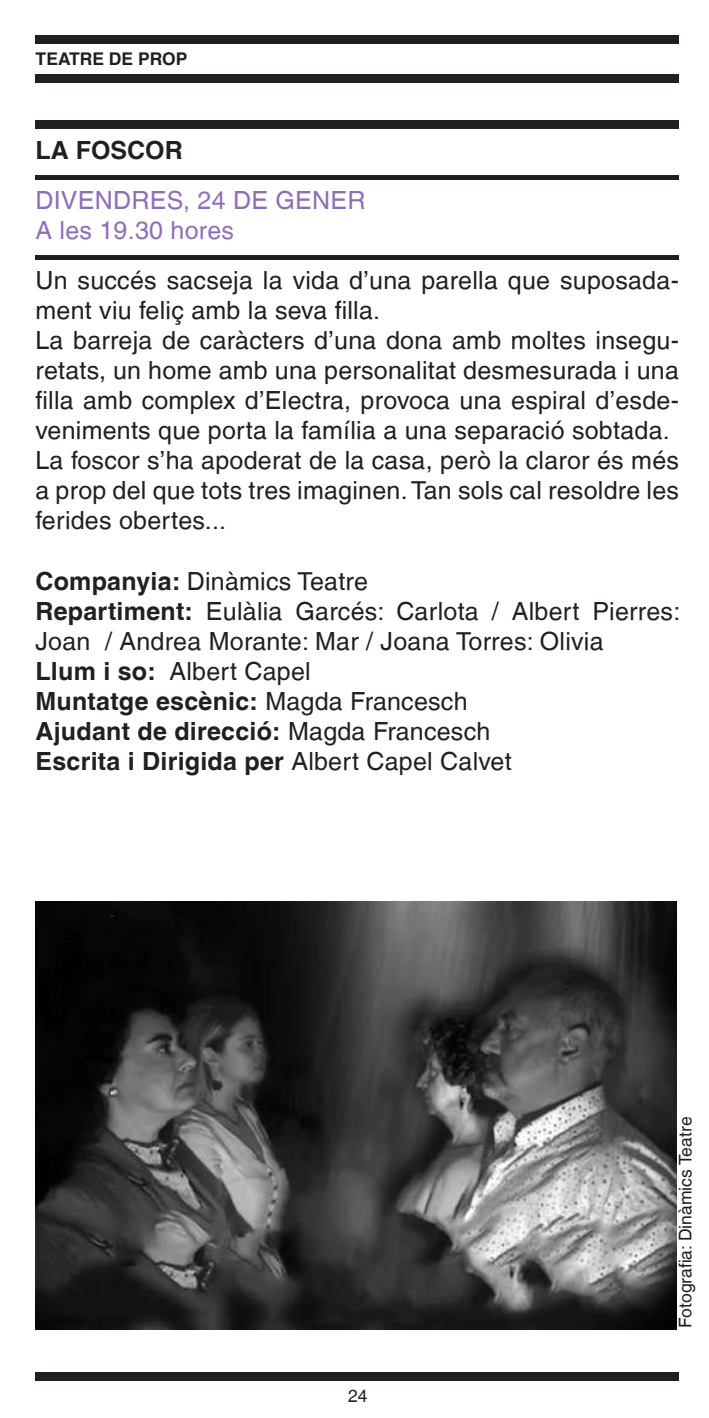
<style>
.page{position:relative;width:709px;height:1418px;background:#fff}
.page>*{position:absolute;margin:0;border:0;box-sizing:border-box;transform-origin:0 0}
.t1{font:25px/30px "Helvetica LT";letter-spacing:.01em;color:#231f20}
.t2{font:25px/30px "Helvetica LT";letter-spacing:.01em;color:#8e6fb6}
.t3{font:700 25px "Helvetica LT";color:#231f20}
.t4{font:17.5px "Helvetica LT";color:#231f20}
.t5{font:700 17.5px "Helvetica LT";color:#231f20}
.s1{font-weight:700}
</style>
<div class="page">
<div style="left:35px;top:35px;width:644px;height:9px;background:#231f20"></div>
<div style="left:35px;top:74px;width:644px;height:9px;background:#231f20"></div>
<div style="left:35px;top:1372px;width:644px;height:8px;background:#231f20"></div>
<div style="left:35px;top:120px;width:644px;height:9px;background:#231f20"></div>
<hr style="left:35px;top:175px;width:644px;height:4px;background:#231f20">
<hr style="left:35px;top:255px;width:644px;height:4px;background:#231f20">
<img style="left:35px;top:901px;width:641px;height:427px">
<p class="t5" style="left:36px;top:48px;width:153px">TEATRE DE PROP</p>
<p class="t3" style="left:35px;top:135px;width:149px">LA FOSCOR</p>
<p class="t2" style="left:35px;top:185px;width:331px">DIVENDRES, 24 DE GENER<br>A les 19.30 hores</p>
<p class="t1" style="left:35px;top:265px;width:645px">Un succés sacseja la vida d’una parella que suposada&shy;ment viu feliç amb la seva filla.<br>La barreja de caràcters d’una dona amb moltes insegu&shy;retats, un home amb una personalitat desmesurada i una filla amb complex d’Electra, provoca una espiral d’esde&shy;veniments que porta la família a una separació sobtada.<br>La foscor s’ha apoderat de la casa, però la claror és més a prop del que tots tres imaginen. Tan sols cal resoldre les ferides obertes...</p>
<p class="t1" style="left:35px;top:565px;width:646px"><span class="s1">Companyia:</span> Dinàmics Teatre<br><span class="s1">Repartiment:</span> Eulàlia Garcés: Carlota / Albert Pierres:<br>Joan / Andrea Morante: Mar / Joana Torres: Olivia<br><span class="s1">Llum i so:</span> Albert Capel<br><span class="s1">Muntatge escènic:</span> Magda Francesch<br><span class="s1">Ajudant de direcció:</span> Magda Francesch<br><span class="s1">Escrita i Dirigida per</span> Albert Capel Calvet</p>
<p class="t4" style="left:348px;top:1385px;width:21px">24</p>
<p class="t4" style="left:675px;top:1327px;width:213px;rotate:-90deg">Fotografia: Dinàmics Teatre</p>
</div>
